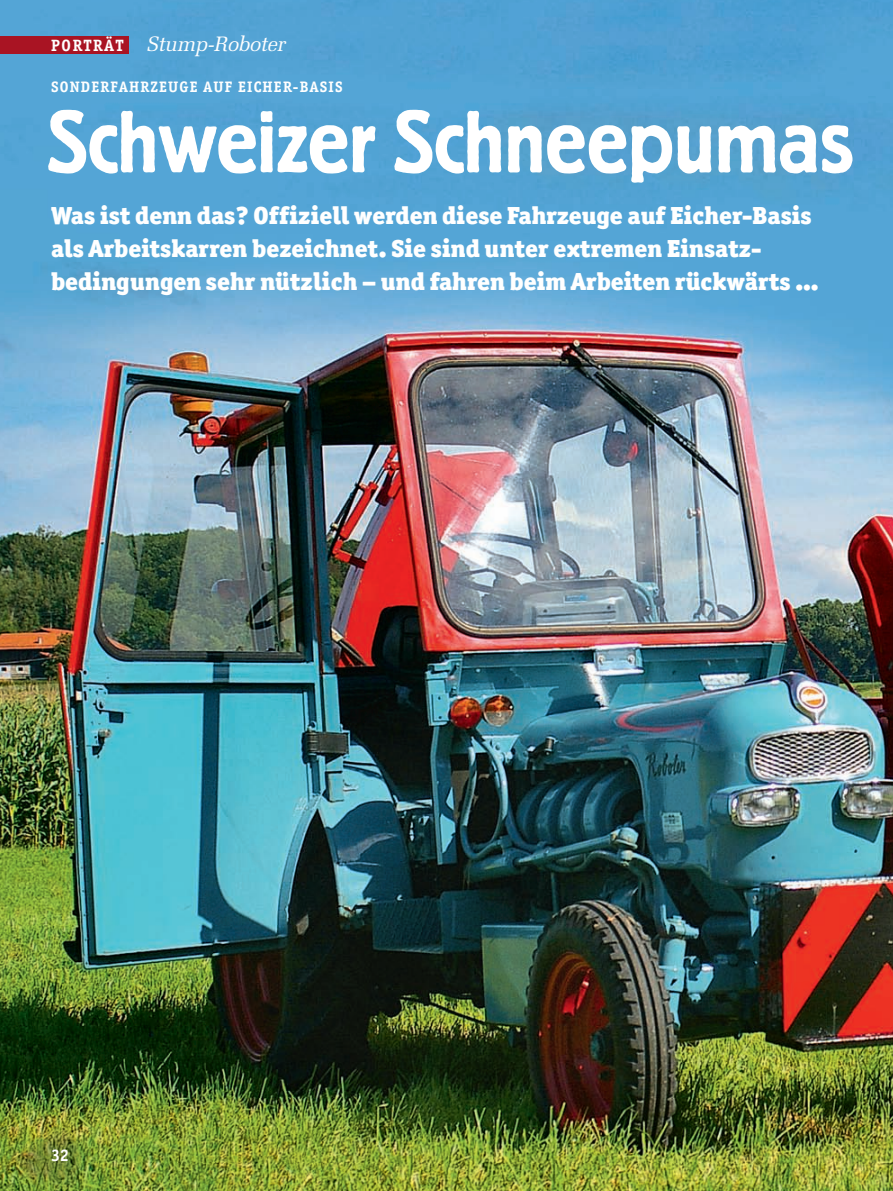
<style>
.page{position:relative;width:893px;height:1191px;background:#fff}
.page>*{position:absolute;margin:0;border:0;box-sizing:border-box;transform-origin:0 0}
.t1{font:500 87px "Berliner Grotesk";letter-spacing:-.01em;color:#fff}
.t2{font:900 24.75px/33px "Officina Ser ITC";color:#fff}
.t3{font:italic 20.85px "Melior";letter-spacing:-.02em;color:#fff}
.t4{font:700 16.95px "Officina Serif";color:#fff}
.t5{font:700 15.3px "Officina Serif";letter-spacing:.08em;color:#fff}
.s1{font-family:"Officina Serif";font-weight:700;font-style:normal;font-size:16.5px}
</style>
<div class="page">
<img style="left:0;top:0;width:893px;height:1191px">
<div style="left:0;top:36px;width:129px;height:18px;background:#a91423"></div>
<p class="t3" style="left:51px;top:36px;width:236px"><span class="s1">PORTRÄT</span> Stump-Roboter</p>
<p class="t5" style="left:51px;top:81px;width:293px">SONDERFAHRZEUGE AUF EICHER-BASIS</p>
<h1 class="t1" style="left:47px;top:111px;width:809px">Schweizer Schneepumas</h1>
<p class="t2" style="left:51px;top:201px;width:769px">Was ist denn das? Offiziell werden diese Fahrzeuge auf Eicher-Basis als Arbeitskarren bezeichnet. Sie sind unter extremen Einsatz&shy;bedingungen sehr nützlich – und fahren beim Arbeiten rückwärts ...</p>
<p class="t4" style="left:51px;top:1148px;width:20px">32</p>
</div>
